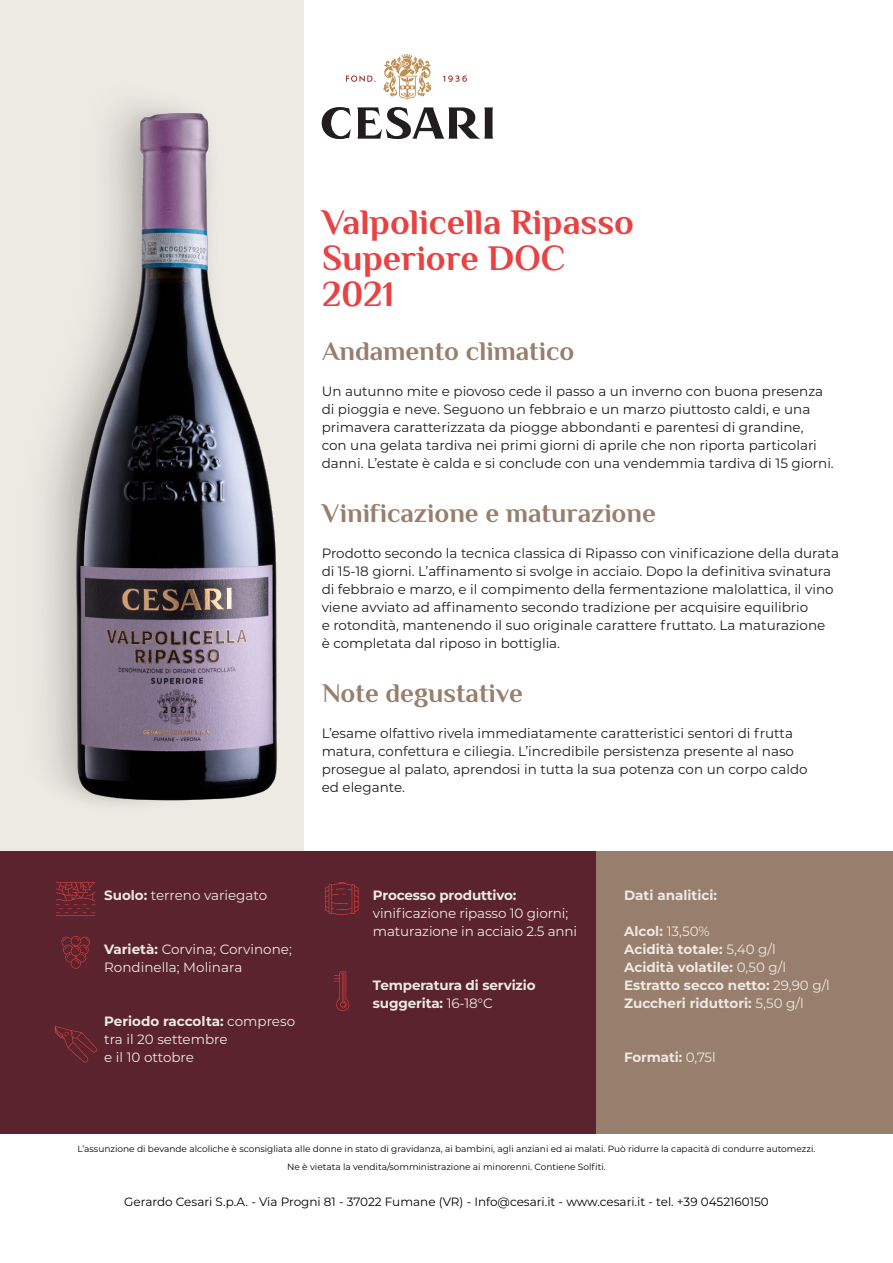
<style>
.page{position:relative;width:893px;height:1263px;background:#fff}
.page>*{position:absolute;margin:0;border:0;box-sizing:border-box;transform-origin:0 0}
.t1{font:700 36px/36px "Philosopher";color:#e84242}
.t2{font:700 27px "Philosopher";color:#987e6d}
.t3{font:13.5px/18px "Montserrat";color:#211c1e}
.t4{font:700 13.5px/18px "Montserrat";letter-spacing:-.005em;color:#ede9e3}
.t5{font:13.5px/18px "Montserrat";letter-spacing:-.01em;color:#ede9e3}
.t6{font:12px "Montserrat";color:#000}
.t7{font:9px/18px "Montserrat";color:#000;text-align:center}
.s1{font-weight:700}
.s2{font-weight:400}
</style>
<div class="page">
<div style="left:596px;top:852px;width:297px;height:282px;background:#987e6d"></div>
<div style="left:0;top:851px;width:596px;height:283px;background:#5a232d"></div>
<svg style="left:383px;top:54px;width:48px;height:46px"></svg>
<svg style="left:322px;top:107px;width:171px;height:32px"></svg>
<svg style="left:346px;top:76px;width:29px;height:6px"></svg>
<svg style="left:443px;top:76px;width:24px;height:6px"></svg>
<svg style="left:325px;top:882px;width:33px;height:33px"></svg>
<svg style="left:334px;top:971px;width:15px;height:40px"></svg>
<img style="left:0;top:0;width:304px;height:851px">
<svg style="left:56px;top:882px;width:40px;height:34px"></svg>
<svg style="left:61px;top:936px;width:29px;height:33px"></svg>
<svg style="left:54px;top:1026px;width:43px;height:36px"></svg>
<h1 class="t1" style="left:322px;top:204px;width:314px">Valpolicella Ripasso<br>Superiore DOC<br>2021</h1>
<h2 class="t2" style="left:322px;top:333px;width:254px">Andamento climatico</h2>
<p class="t3" style="left:322px;top:382px;width:514px">Un autunno mite e piovoso cede il passo a un inverno con buona presenza di pioggia e neve. Seguono un febbraio e un marzo piuttosto caldi, e una primavera caratterizzata da piogge abbondanti e parentesi di grandine,<br>con una gelata tardiva nei primi giorni di aprile che non riporta particolari danni. L’estate è calda e si conclude con una vendemmia tardiva di 15 giorni.</p>
<h2 class="t2" style="left:322px;top:495px;width:335px">Vinificazione e maturazione</h2>
<p class="t3" style="left:322px;top:544px;width:519px">Prodotto secondo la tecnica classica di Ripasso con vinificazione della durata di 15-18 giorni. L’affinamento si svolge in acciaio. Dopo la definitiva svinatura di febbraio e marzo, e il compimento della fermentazione malolattica, il vino viene avviato ad affinamento secondo tradizione per acquisire equilibrio<br>e rotondità, mantenendo il suo originale carattere fruttato. La maturazione<br>è completata dal riposo in bottiglia.</p>
<h2 class="t2" style="left:322px;top:675px;width:202px">Note degustative</h2>
<p class="t3" style="left:322px;top:724px;width:488px">L’esame olfattivo rivela immediatamente caratteristici sentori di frutta matura, confettura e ciliegia. L’incredibile persistenza presente al naso prosegue al palato, aprendosi in tutta la sua potenza con un corpo caldo ed elegante.</p>
<p class="t5" style="left:104px;top:886px;width:165px"><span class="s1">Suolo:</span> terreno variegato</p>
<p class="t5" style="left:104px;top:940px;width:189px"><span class="s1">Varietà:</span> Corvina; Corvinone;<br>Rondinella; Molinara</p>
<p class="t5" style="left:104px;top:1012px;width:192px"><span class="s1">Periodo raccolta:</span> compreso tra il 20 settembre<br>e il 10 ottobre</p>
<p class="t4" style="left:373px;top:885px;width:145px">Processo produttivo:</p>
<p class="t5" style="left:373px;top:904px;width:206px">vinificazione ripasso 10 giorni; maturazione in acciaio 2.5 anni</p>
<p class="t4" style="left:373px;top:975px;width:164px">Temperatura di servizio suggerita: <span class="s2">16-18°C</span></p>
<p class="t4" style="left:624px;top:885px;width:94px">Dati analitici:</p>
<p class="t4" style="left:624px;top:921px;width:207px">Alcol: <span class="s2">13,50%<br></span>Acidità totale: <span class="s2">5,40 g/l<br></span>Acidità volatile: <span class="s2">0,50 g/l<br></span>Estratto secco netto: <span class="s2">29,90 g/l<br></span>Zuccheri riduttori: <span class="s2">5,50 g/l</span></p>
<p class="t4" style="left:624px;top:1047px;width:93px">Formati: <span class="s2">0,75l</span></p>
<p class="t7" style="left:78px;top:1139px;width:739px">L’assunzione di bevande alcoliche è sconsigliata alle donne in stato di gravidanza, ai bambini, agli anziani ed ai malati. Può ridurre la capacità di condurre automezzi.<br>Ne è vietata la vendita/somministrazione ai minorenni. Contiene Solfiti.</p>
<p class="t6" style="left:124px;top:1193px;width:646px">Gerardo Cesari S.p.A. - Via Progni 81 - 37022 Fumane (VR) - Info@cesari.it - www.cesari.it - tel. +39 0452160150</p>
</div>
